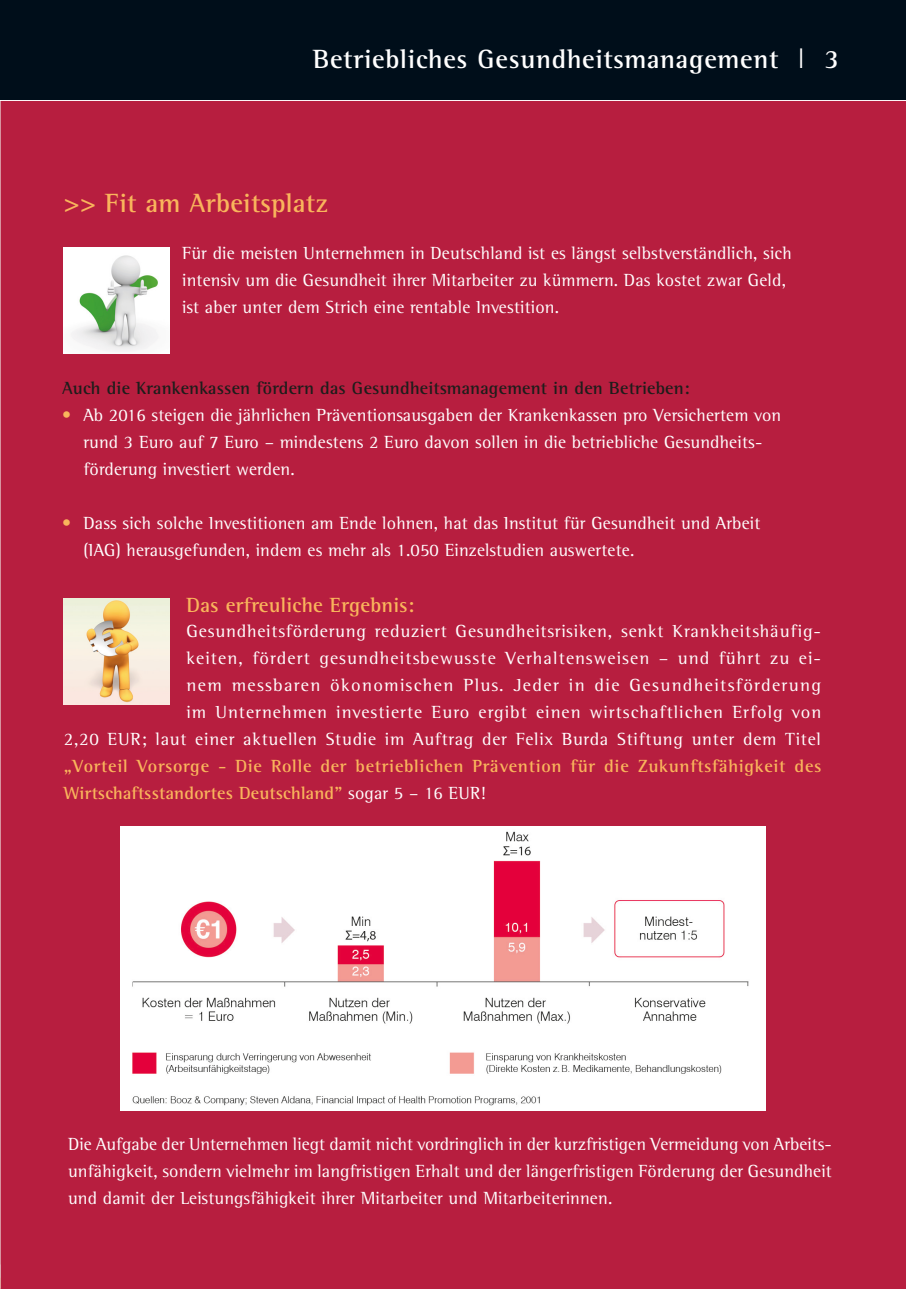
<style>
.page{position:relative;width:906px;height:1289px;background:#fff}
.page>*{position:absolute;margin:0;border:0;box-sizing:border-box;transform-origin:0 0}
.t1{font:700 27px "Rotis Semi Serif";letter-spacing:.025em;color:#fff}
.t2{font:700 27px "Rotis Semi Serif";letter-spacing:.01em;color:#f9b55c}
.t3{font:700 21px "Rotis Semi Serif";letter-spacing:.01em;color:#f9b55c}
.t4{font:18px/27px "Rotis Semi Serif";letter-spacing:.01em;color:#fff}
.t5{font:18px/27px "Rotis Semi Serif";letter-spacing:.055em;color:#fff;text-align:right}
.t6{font:700 18px/27px "Rotis Semi Serif";letter-spacing:.035em;color:#f9b55c}
.t7{font:700 18px "Rotis Semi Serif";letter-spacing:.01em;color:#1d1d1b}
.s1{font-family:"Univers";font-weight:300}
.s2{color:#f9b55c}
.s3{font-weight:400;color:#fff}
</style>
<div class="page">
<div style="left:0;top:0;width:906px;height:1288px;background:#b71e3f"></div>
<svg style="left:0;top:101px;width:1px;height:1187px"></svg>
<img style="left:120px;top:826px;width:645px;height:284px">
<img style="left:63px;top:598px;width:106px;height:106px">
<img style="left:63px;top:247px;width:106px;height:106px">
<hr style="left:0;top:99px;width:906px;height:2px;background:#fff">
<div style="left:0;top:0;width:906px;height:99px;background:#000e1a"></div>
<h1 class="t1" style="left:313px;top:43px;width:528px">Betriebliches Gesundheitsmanagement <span class="s1">I</span> 3</h1>
<h1 class="t2" style="left:64px;top:186px;width:265px">&gt;&gt; Fit am Arbeitsplatz</h1>
<p class="t4" style="left:182px;top:239px;width:611px">Für die meisten Unternehmen in Deutschland ist es längst selbstverständlich, sich intensiv um die Gesundheit ihrer Mitarbeiter zu kümmern. Das kostet zwar Geld, ist aber unter dem Strich eine rentable Investition.</p>
<p class="t7" style="left:62px;top:377px;width:629px">Auch die Krankenkassen fördern das Gesundheitsmanagement in den Betrieben:</p>
<p class="t4" style="left:83px;top:401px;width:699px;text-indent:-21px"><span class="s2">•</span> Ab 2016 steigen die jährlichen Präventionsausgaben der Krankenkassen pro Versichertem von rund 3 Euro auf 7 Euro – mindestens 2 Euro davon sollen in die betriebliche Gesundheits&shy;förderung investiert werden.</p>
<p class="t4" style="left:83px;top:509px;width:678px;text-indent:-21px"><span class="s2">•</span> Dass sich solche Investitionen am Ende lohnen, hat das Institut für Gesundheit und Arbeit (IAG) herausgefunden, indem es mehr als 1.050 Einzelstudien auswertete.</p>
<p class="t3" style="left:186px;top:593px;width:229px">Das erfreuliche Ergebnis:</p>
<p class="t5" style="left:64px;top:617px;width:759px">Gesundheitsförderung reduziert Gesundheitsrisiken, senkt Krankheitshäufig-<br>keiten, fördert gesundheitsbewusste Verhaltensweisen – und führt zu ei-<br>nem messbaren ökonomischen Plus. Jeder in die Gesundheitsförderung<br>im Unternehmen investierte Euro ergibt einen wirtschaftlichen Erfolg von<br>2,20 EUR; laut einer aktuellen Studie im Auftrag der Felix Burda Stiftung unter dem Titel</p>
<p class="t6" style="left:64px;top:752px;width:759px">„Vorteil Vorsorge - Die Rolle der betrieblichen Prävention für die Zukunftsfähigkeit des<br>Wirtschaftsstandortes Deutschland” <span class="s3">sogar 5 – 16 EUR!</span></p>
<p class="t4" style="left:68px;top:1130px;width:765px;text-align:justify">Die Aufgabe der Unternehmen liegt damit nicht vordringlich in der kurzfristigen Vermeidung von Arbeits&shy;unfähigkeit, sondern vielmehr im langfristigen Erhalt und der längerfristigen Förderung der Gesundheit und damit der Leistungsfähigkeit ihrer Mitarbeiter und Mitarbeiterinnen.</p>
</div>
